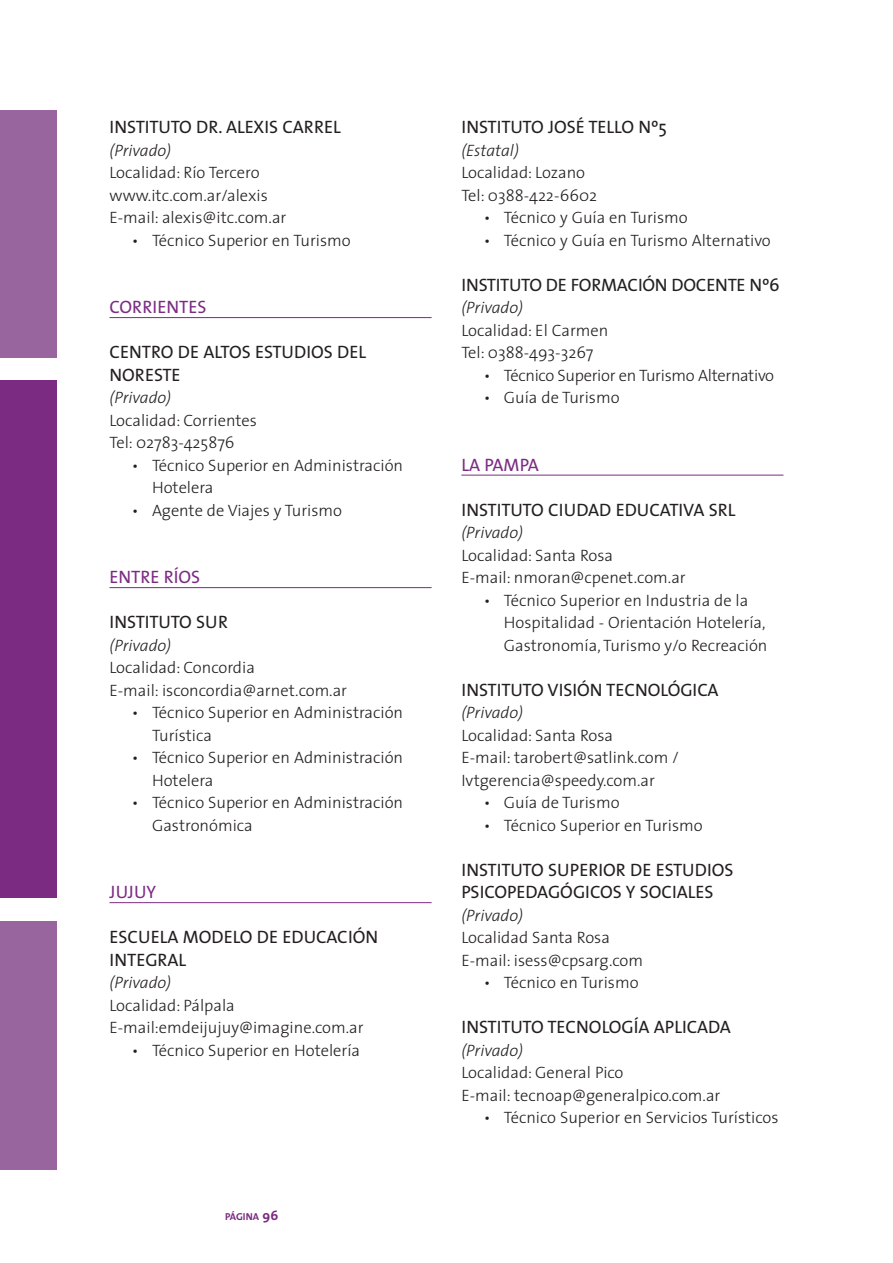
<style>
.page{position:relative;width:893px;height:1263px;background:#fff}
.page>*{position:absolute;margin:0;border:0;box-sizing:border-box;transform-origin:0 0}
.t1{font:18px/22.5px "The Sans";color:#231f20}
.t2{font:18px "The Sans";color:#7c2b83}
.t3{font:300 16.5px/22.5px "The Sans";color:#231f20}
.t4{font:italic 300 16.5px "The Sans";color:#231f20}
.t5{font:300 16.5px "The Sans";letter-spacing:-.02em;color:#231f20}
.t6{font:700 10.2px "The Sans";color:#7c2b83}
.s1{font-size:13.5px}
</style>
<div class="page">
<hr style="left:110px;top:317px;width:322px;height:1px;background:#7c2b83">
<hr style="left:110px;top:587px;width:322px;height:1px;background:#7c2b83">
<hr style="left:110px;top:902px;width:322px;height:1px;background:#7c2b83">
<hr style="left:461px;top:475px;width:322px;height:1px;background:#7c2b83">
<div style="left:0;top:381px;width:56px;height:517px;background:#7c2b83"></div>
<div style="left:0;top:111px;width:56px;height:247px;background:#99659f"></div>
<div style="left:0;top:921px;width:56px;height:248px;background:#99659f"></div>
<p class="t1" style="left:110px;top:118px;width:233px">INSTITUTO DR. ALEXIS CARREL</p>
<p class="t4" style="left:110px;top:143px;width:63px">(Privado)</p>
<p class="t3" style="left:110px;top:164px;width:178px">Localidad: Río Tercero www.itc.com.ar/alexis<br>E-mail: alexis@itc.com.ar</p>
<p class="t3" style="left:132px;top:231px;width:220px">• Técnico Superior en Turismo</p>
<p class="t2" style="left:110px;top:299px;width:98px">CORRIENTES</p>
<p class="t1" style="left:110px;top:343px;width:258px">CENTRO DE ALTOS ESTUDIOS DEL<br>NORESTE</p>
<p class="t4" style="left:110px;top:390px;width:63px">(Privado)</p>
<p class="t3" style="left:110px;top:411px;width:149px">Localidad: Corrientes<br>Tel: 02783-425876</p>
<p class="t3" style="left:152px;top:456px;width:253px;text-indent:-20px">• Técnico Superior en Administración<br>Hotelera</p>
<p class="t3" style="left:132px;top:501px;width:212px">• Agente de Viajes y Turismo</p>
<p class="t2" style="left:110px;top:569px;width:92px">ENTRE RÍOS</p>
<p class="t1" style="left:110px;top:613px;width:120px">INSTITUTO SUR</p>
<p class="t4" style="left:110px;top:638px;width:63px">(Privado)</p>
<p class="t3" style="left:110px;top:659px;width:239px">Localidad: Concordia<br>E-mail: isconcordia@arnet.com.ar</p>
<p class="t3" style="left:152px;top:703px;width:253px;text-indent:-20px">• Técnico Superior en Administración<br>Turística</p>
<p class="t3" style="left:152px;top:748px;width:253px;text-indent:-20px">• Técnico Superior en Administración<br>Hotelera</p>
<p class="t3" style="left:152px;top:793px;width:253px;text-indent:-20px">• Técnico Superior en Administración<br>Gastronómica</p>
<p class="t2" style="left:110px;top:884px;width:48px">JUJUY</p>
<p class="t1" style="left:110px;top:928px;width:270px">ESCUELA MODELO DE EDUCACIÓN<br>INTEGRAL</p>
<p class="t4" style="left:110px;top:975px;width:63px">(Privado)</p>
<p class="t3" style="left:110px;top:996px;width:256px">Localidad: Pálpala<br>E-mail:emdeijujuy@imagine.com.ar</p>
<p class="t3" style="left:132px;top:1041px;width:230px">• Técnico Superior en Hotelería</p>
<p class="t6" style="left:225px;top:1212px;width:54px">PÁGINA <span class="s1">96</span></p>
<p class="t1" style="left:461px;top:118px;width:207px">INSTITUTO JOSÉ TELLO Nº5</p>
<p class="t4" style="left:461px;top:143px;width:59px">(Estatal)</p>
<p class="t3" style="left:461px;top:164px;width:137px">Localidad: Lozano<br>Tel: 0388-422-6602</p>
<p class="t3" style="left:484px;top:208px;width:206px">• Técnico y Guía en Turismo</p>
<p class="t3" style="left:484px;top:231px;width:288px">• Técnico y Guía en Turismo Alternativo</p>
<p class="t1" style="left:461px;top:276px;width:320px">INSTITUTO DE FORMACIÓN DOCENTE Nº6</p>
<p class="t4" style="left:461px;top:300px;width:63px">(Privado)</p>
<p class="t3" style="left:461px;top:321px;width:148px">Localidad: El Carmen<br>Tel: 0388-493-3267</p>
<p class="t5" style="left:484px;top:368px;width:292px">• Técnico Superior en Turismo Alternativo</p>
<p class="t3" style="left:484px;top:388px;width:137px">• Guía de Turismo</p>
<p class="t2" style="left:461px;top:456px;width:79px">LA PAMPA</p>
<p class="t1" style="left:461px;top:501px;width:276px">INSTITUTO CIUDAD EDUCATIVA SRL</p>
<p class="t4" style="left:461px;top:525px;width:63px">(Privado)</p>
<p class="t3" style="left:461px;top:546px;width:226px">Localidad: Santa Rosa<br>E-mail: nmoran@cpenet.com.ar</p>
<p class="t3" style="left:504px;top:591px;width:265px;text-indent:-20px">• Técnico Superior en Industria de la<br>Hospitalidad - Orientación Hotelería,<br>Gastronomía, Turismo y/o Recreación</p>
<p class="t1" style="left:461px;top:681px;width:259px">INSTITUTO VISIÓN TECNOLÓGICA</p>
<p class="t4" style="left:461px;top:705px;width:63px">(Privado)</p>
<p class="t3" style="left:461px;top:726px;width:219px">Localidad: Santa Rosa<br>E-mail: tarobert@satlink.com /<br>Ivtgerencia@speedy.com.ar</p>
<p class="t3" style="left:484px;top:793px;width:137px">• Guía de Turismo</p>
<p class="t3" style="left:484px;top:816px;width:220px">• Técnico Superior en Turismo</p>
<p class="t1" style="left:461px;top:861px;width:274px">INSTITUTO SUPERIOR DE ESTUDIOS<br>PSICOPEDAGÓGICOS Y SOCIALES</p>
<p class="t4" style="left:461px;top:908px;width:63px">(Privado)</p>
<p class="t3" style="left:461px;top:929px;width:183px">Localidad Santa Rosa<br>E-mail: isess@cpsarg.com</p>
<p class="t3" style="left:484px;top:973px;width:156px">• Técnico en Turismo</p>
<p class="t1" style="left:461px;top:1018px;width:271px">INSTITUTO TECNOLOGÍA APLICADA</p>
<p class="t4" style="left:461px;top:1043px;width:63px">(Privado)</p>
<p class="t3" style="left:461px;top:1064px;width:261px">Localidad: General Pico<br>E-mail: tecnoap@generalpico.com.ar</p>
<p class="t3" style="left:484px;top:1108px;width:296px">• Técnico Superior en Servicios Turísticos</p>
</div>
